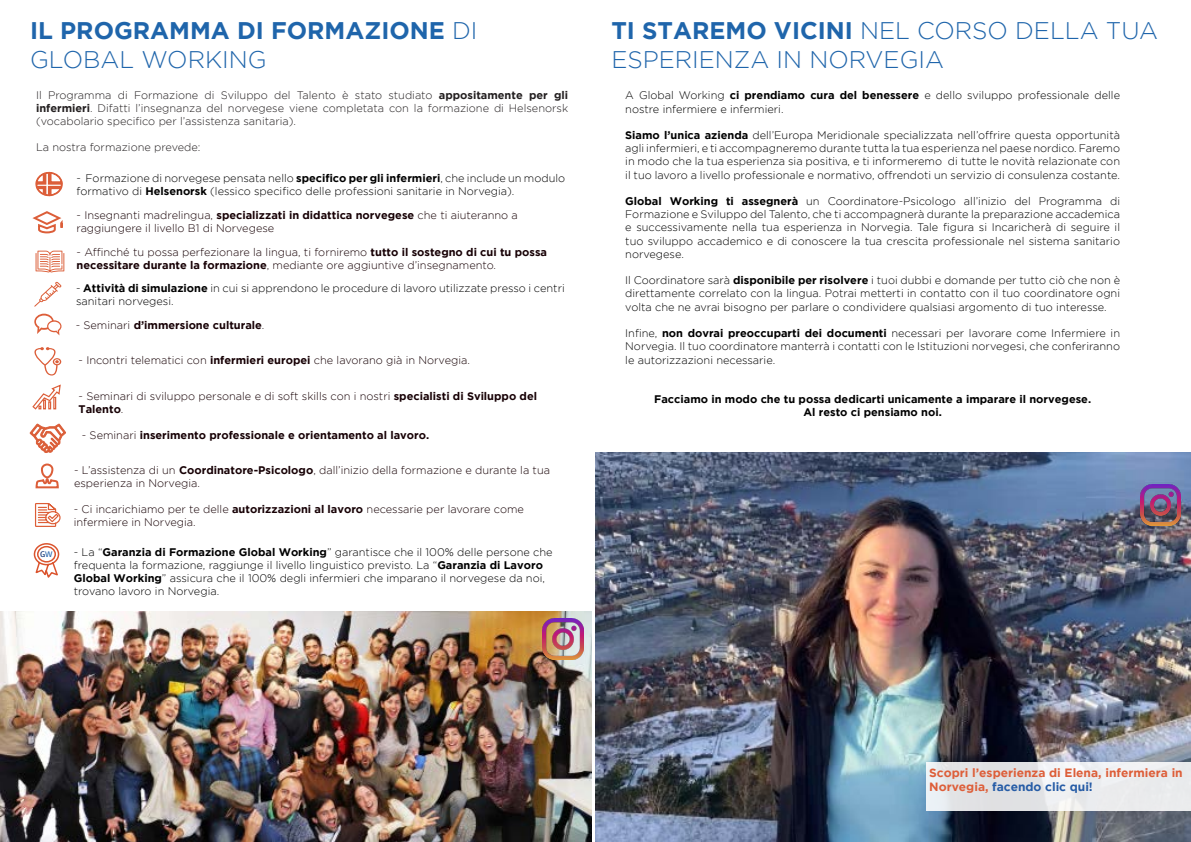
<style>
.page{position:relative;width:1191px;height:842px;background:#fff}
.page>*{position:absolute;margin:0;border:0;box-sizing:border-box;transform-origin:0 0}
.t1{font:300 24px/28.8px "Gotham";color:#1f65ab}
.t2{font:700 24px/28.8px "Gotham";color:#1f65ab}
.t3{font:700 12px/14.4px "Gotham";color:#dd5e39}
.t4{font:300 11px/13.2px "Gotham";color:#000;text-align:justify}
.t5{font:300 11px/13.2px "Gotham";color:#170105}
.t6{font:300 11px/13.2px "Gotham";color:#231f20;text-align:justify}
.t7{font:700 11px "Gotham";color:#170105}
.t8{font:700 11px "Gotham";color:#000}
.t9{font:8px "Voces";color:#05296b}
.s1{font-weight:300}
.s2{font-weight:700}
.s3{color:#2665ad}
.s4{color:#265ca6}
</style>
<div class="page">
<img style="left:0;top:611px;width:591px;height:231px">
<img style="left:595px;top:452px;width:596px;height:390px">
<img style="left:543px;top:618px;width:40px;height:41px">
<div style="left:926px;top:763px;width:265px;height:48px;background:#e9ebec"></div>
<img style="left:1140px;top:484px;width:40px;height:41px">
<svg style="left:34px;top:314px;width:27px;height:21px"></svg>
<svg style="left:35px;top:172px;width:28px;height:24px"></svg>
<svg style="left:35px;top:503px;width:26px;height:24px"></svg>
<svg style="left:35px;top:463px;width:24px;height:26px"></svg>
<svg style="left:34px;top:347px;width:27px;height:28px"></svg>
<svg style="left:32px;top:384px;width:29px;height:26px"></svg>
<svg style="left:32px;top:211px;width:31px;height:23px"></svg>
<svg style="left:30px;top:424px;width:36px;height:29px"></svg>
<svg style="left:34px;top:543px;width:26px;height:35px"></svg>
<svg style="left:34px;top:282px;width:28px;height:25px"></svg>
<svg style="left:36px;top:251px;width:28px;height:22px"></svg>
<p class="t2" style="left:30px;top:16px;width:449px">IL PROGRAMMA DI FORMAZIONE <span class="s1">DI<br>GLOBAL WORKING</span></p>
<p class="t1" style="left:611px;top:16px;width:548px"><span class="s2">TI STAREMO VICINI</span> NEL CORSO DELLA TUA<br>ESPERIENZA IN NORVEGIA</p>
<p class="t4" style="left:625px;top:89px;width:496px">A Global Working <span class="s2">ci prendiamo cura del benessere</span> e dello sviluppo professionale delle nostre infermiere e infermieri.</p>
<p class="t4" style="left:625px;top:128px;width:496px"><span class="s2">Siamo l’unica azienda</span> dell’Europa Meridionale specializzata nell’offrire questa opportunità agli infermieri, e ti accompagneremo durante tutta la tua esperienza nel paese nordico. Faremo in modo che la tua esperienza sia positiva, e ti informeremo di tutte le novità relazionate con il tuo lavoro a livello professionale e normativo, offrendoti un servizio di consulenza costante.</p>
<p class="t4" style="left:625px;top:194px;width:496px"><span class="s2">Global Working ti assegnerà</span> un Coordinatore-Psicologo all’inizio del Programma di Formazione e Sviluppo del Talento, che ti accompagnerà durante la preparazione accademica e successivamente nella tua esperienza in Norvegia. Tale figura si Incaricherà di seguire il tuo sviluppo accademico e di conoscere la tua crescita professionale nel sistema sanitario norvegese.</p>
<p class="t4" style="left:625px;top:274px;width:496px">Il Coordinatore sarà <span class="s2">disponibile per risolvere</span> i tuoi dubbi e domande per tutto ciò che non è direttamente correlato con la lingua. Potrai metterti in contatto con il tuo coordinatore ogni volta che ne avrai bisogno per parlare o condividere qualsiasi argomento di tuo interesse.</p>
<p class="t4" style="left:625px;top:326px;width:496px">Infine, <span class="s2">non dovrai preoccuparti dei documenti</span> necessari per lavorare come Infermiere in Norvegia. Il tuo coordinatore manterrà i contatti con le Istituzioni norvegesi, che conferiranno le autorizzazioni necessarie.</p>
<p class="t8" style="left:654px;top:393px;width:438px">Facciamo in modo che tu possa dedicarti unicamente a imparare il norvegese.</p>
<p class="t8" style="left:803px;top:406px;width:140px">Al resto ci pensiamo noi.</p>
<p class="t6" style="left:36px;top:88px;width:533px">Il Programma di Formazione di Sviluppo del Talento è stato studiato <span class="s2">appositamente per gli infermieri</span>. Difatti l’insegnanza del norvegese viene completata con la formazione di Helsenorsk (vocabolario specifico per l’assistenza sanitaria).</p>
<p class="t6" style="left:36px;top:141px;width:166px">La nostra formazione prevede:</p>
<p class="t4" style="left:77px;top:171px;width:490px">- Formazione di norvegese pensata nello <span class="s2">specifico per gli infermieri</span>, che include un modulo formativo di <span class="s2">Helsenorsk</span> (lessico specifico delle professioni sanitarie in Norvegia).</p>
<p class="t5" style="left:77px;top:208px;width:443px">- Insegnanti madrelingua, <span class="s2">specializzati in didattica norvegese</span> che ti aiuteranno a raggiungere il livello B1 di Norvegese</p>
<p class="t5" style="left:77px;top:246px;width:472px">- Affinché tu possa perfezionare la lingua, ti forniremo <span class="s2">tutto il sostegno di cui tu possa necessitare durante la formazione</span>, mediante ore aggiuntive d’insegnamento.</p>
<p class="t4" style="left:76px;top:282px;width:490px">- <span class="s2">Attività di simulazione</span> in cui si apprendono le procedure di lavoro utilizzate presso i centri sanitari norvegesi.</p>
<p class="t7" style="left:76px;top:318px;width:190px"><span class="s1">- Seminari</span> d’immersione culturale<span class="s1">.</span></p>
<p class="t5" style="left:79px;top:354px;width:393px">- Incontri telematici con <span class="s2">infermieri europei</span> che lavorano già in Norvegia.</p>
<p class="t5" style="left:79px;top:389px;width:460px">- Seminari di sviluppo personale e di soft skills con i nostri <span class="s2">specialisti di Sviluppo del<br>Talento</span>.</p>
<p class="t7" style="left:82px;top:428px;width:349px"><span class="s1">- Seminari</span> inserimento professionale e orientamento al lavoro.</p>
<p class="t9" style="left:40px;top:549px;width:14px">G<span class="s3">W</span></p>
<p class="t5" style="left:74px;top:464px;width:477px">- L’assistenza di un <span class="s2">Coordinatore-Psicologo</span>, dall’inizio della formazione e durante la tua esperienza in Norvegia.</p>
<p class="t5" style="left:74px;top:502px;width:452px">- Ci incarichiamo per te delle <span class="s2">autorizzazioni al lavoro</span> necessarie per lavorare come</p>
<p class="t5" style="left:74px;top:515px;width:123px">infermiere in Norvegia.</p>
<p class="t4" style="left:74px;top:545px;width:480px">- La “<span class="s2">Garanzia di Formazione Global Working</span>” garantisce che il 100% delle persone che</p>
<p class="t4" style="left:74px;top:558px;width:471px">frequenta la formazione, raggiunge il livello linguistico previsto. La “<span class="s2">Garanzia di Lavoro</span></p>
<p class="t4" style="left:74px;top:571px;width:473px"><span class="s2">Global Working</span>” assicura che il 100% degli infermieri che imparano il norvegese da noi,</p>
<p class="t4" style="left:74px;top:585px;width:147px">trovano lavoro in Norvegia.</p>
<p class="t3" style="left:929px;top:765px;width:255px">Scopri l’esperienza di Elena, infermiera in<br>Norvegia, <span class="s4">facendo clic qui!</span></p>
</div>
